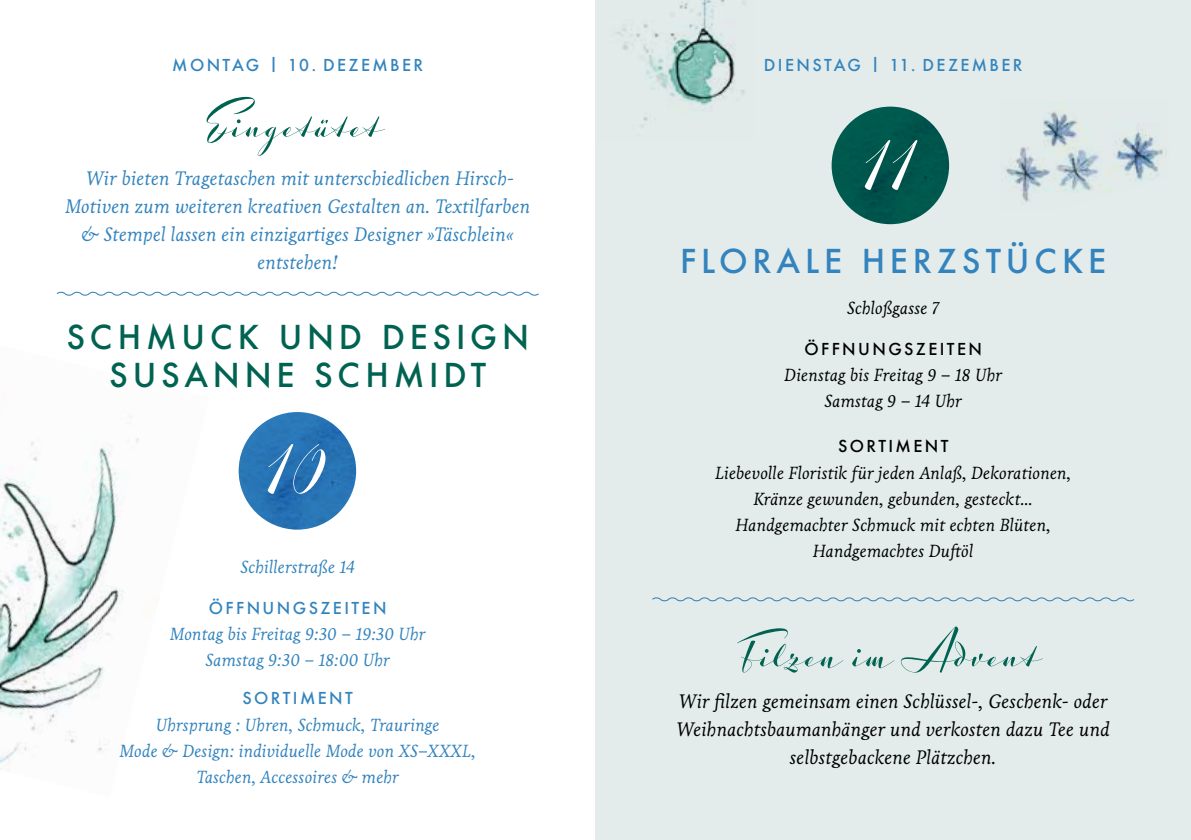
<style>
.page{position:relative;width:1191px;height:840px;background:#fff}
.page>*{position:absolute;margin:0;border:0;box-sizing:border-box;transform-origin:0 0}
.t1{font:120px "Luxus Brut Sparkling";color:#fff}
.t2{font:60px "Luxus Brut Sparkling";color:#006351}
.t3{font:500 32px/38.4px "Futura";letter-spacing:.15em;color:#006351;text-align:center}
.t4{font:500 32px "Futura";letter-spacing:.15em;color:#3384be}
.t5{font:italic 20px/28px "Livory";color:#3384be;text-align:center}
.t6{font:italic 20px/28px "Livory";color:#000;text-align:center}
.t7{font:italic 18px/26px "Livory";color:#000;text-align:center}
.t8{font:italic 18px/26px "Livory";color:#3384be;text-align:center}
.t9{font:500 16px "Futura";letter-spacing:.15em;color:#3384be}
.t10{font:500 16px "Futura";letter-spacing:.15em;color:#000}
</style>
<div class="page">
<img style="left:0;top:438px;width:147px;height:333px">
<svg style="left:56px;top:291px;width:483px;height:5px"></svg>
<div style="left:239px;top:412px;width:117px;height:117px;background:#2774b5;border-radius:50%"></div>
<div style="left:595px;top:0;width:596px;height:839px;background:#e3eceb"></div>
<img style="left:616px;top:0;width:129px;height:127px">
<svg style="left:652px;top:597px;width:483px;height:5px"></svg>
<div style="left:831px;top:107px;width:118px;height:117px;background:#00574d;border-radius:50%"></div>
<img style="left:1006px;top:111px;width:157px;height:93px">
<p class="t9" style="left:172px;top:54px;width:252px">MONTAG | 10. DEZEMBER</p>
<h2 class="t2" style="left:210px;top:81px;width:176px">Eingetütet</h2>
<p class="t5" style="left:65px;top:164px;width:467px">Wir bieten Tragetaschen mit unterschiedlichen Hirsch-Motiven zum weiteren kreativen Gestalten an. Textilfarben &amp; Stempel lassen ein einzigartiges Designer »Täschlein« entstehen!</p>
<h3 class="t3" style="left:66px;top:317px;width:464px">SCHMUCK UND DESIGN<br>SUSANNE SCHMIDT</h3>
<h1 class="t1" style="left:269px;top:382px;width:64px">10</h1>
<p class="t8" style="left:240px;top:554px;width:116px">Schillerstraße 14</p>
<p class="t9" style="left:209px;top:596px;width:179px">ÖFFNUNGSZEITEN</p>
<p class="t8" style="left:170px;top:620px;width:257px">Montag bis Freitag 9:30 – 19:30 Uhr<br>Samstag 9:30 – 18:00 Uhr</p>
<p class="t9" style="left:242px;top:687px;width:112px">SORTIMENT</p>
<p class="t8" style="left:120px;top:711px;width:358px">Uhrsprung : Uhren, Schmuck, Trauringe<br>Mode &amp; Design: individuelle Mode von XS–XXXL,<br>Taschen, Accessoires &amp; mehr</p>
<p class="t9" style="left:764px;top:54px;width:260px">DIENSTAG | 11. DEZEMBER</p>
<h1 class="t1" style="left:866px;top:78px;width:56px">11</h1>
<h3 class="t4" style="left:680px;top:239px;width:428px">FLORALE HERZSTÜCKE</h3>
<p class="t7" style="left:847px;top:295px;width:94px">Schloßgasse 7</p>
<p class="t10" style="left:804px;top:338px;width:179px">ÖFFNUNGSZEITEN</p>
<p class="t7" style="left:784px;top:362px;width:219px">Dienstag bis Freitag 9 – 18 Uhr<br>Samstag 9 – 14 Uhr</p>
<p class="t10" style="left:838px;top:435px;width:112px">SORTIMENT</p>
<p class="t7" style="left:715px;top:459px;width:358px">Liebevolle Floristik für jeden Anlaß, Dekorationen, Kränze gewunden, gebunden, gesteckt...<br>Handgemachter Schmuck mit echten Blüten, Handgemachtes Duftöl</p>
<h2 class="t2" style="left:743px;top:610px;width:301px">Filzen im Advent</h2>
<p class="t6" style="left:676px;top:686px;width:435px">Wir filzen gemeinsam einen Schlüssel-, Geschenk- oder<br>Weihnachtsbaumanhänger und verkosten dazu Tee und selbstgebackene Plätzchen.</p>
</div>
